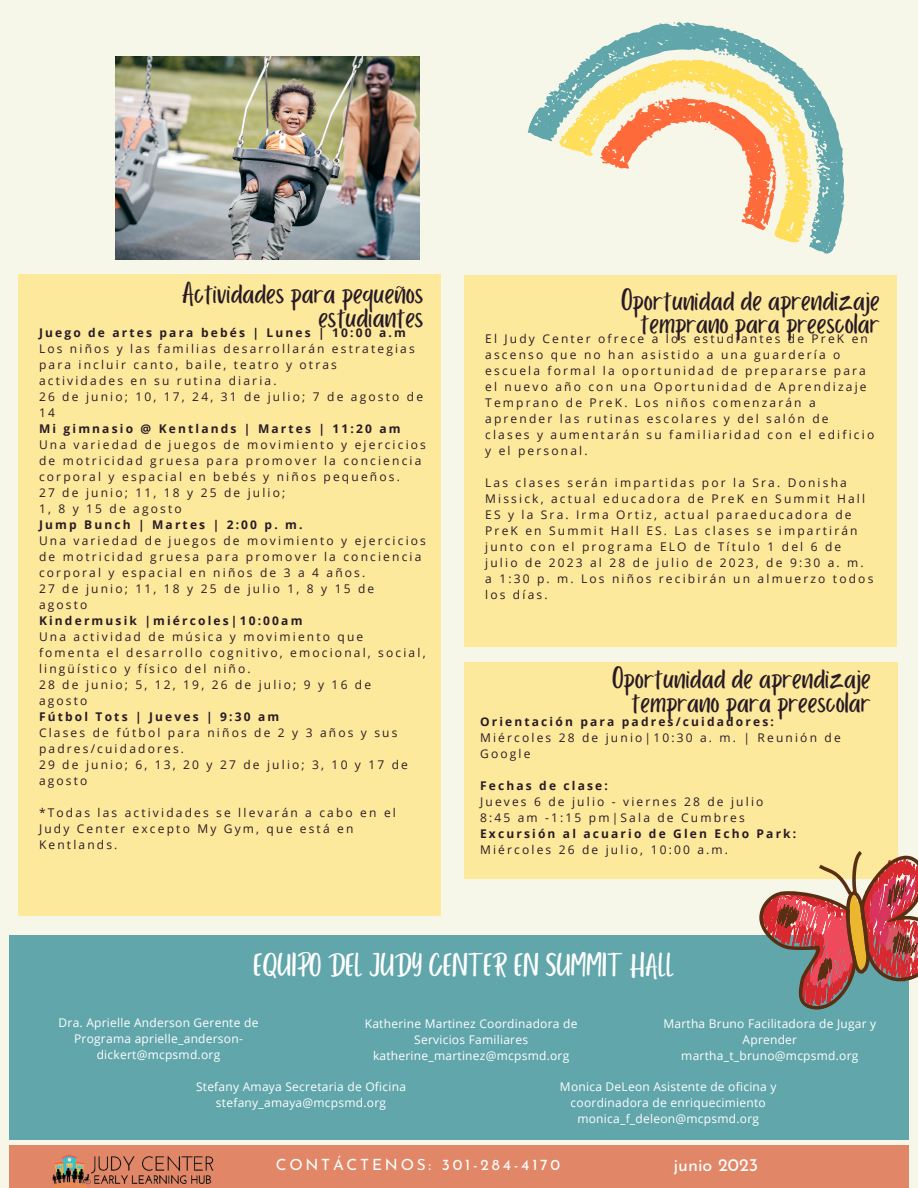
<style>
.page{position:relative;width:918px;height:1188px;background:#f6f6e9}
.page>*{position:absolute;margin:0;border:0;box-sizing:border-box;transform-origin:0 0}
.t1{font:33.9px "Porcelain";color:#fff}
.t2{font:31.95px/23.5px "Porcelain";color:#291b25;text-align:center}
.t3{font:18px "Josefin Sans";color:#fff}
.t4{font:15.45px "Josefin Sans";letter-spacing:.18em;color:#fff}
.t5{font:12px/16px "Open Sans";letter-spacing:.18em;color:#291b25}
.t6{font:12px/16px "Open Sans";letter-spacing:.02em;color:#fff;text-align:center}
.t7{font:700 12px "Open Sans";letter-spacing:.18em;color:#291b25}
</style>
<div class="page">
<img style="left:115px;top:56px;width:305px;height:204px">
<div style="left:9px;top:1145px;width:900px;height:43px;background:#e18767"></div>
<svg style="left:527px;top:90px;width:307px;height:164px"></svg>
<svg style="left:556px;top:22px;width:289px;height:225px"></svg>
<svg style="left:596px;top:68px;width:225px;height:165px"></svg>
<div style="left:18px;top:274px;width:422px;height:642px;background:#fde99c"></div>
<div style="left:9px;top:935px;width:900px;height:204px;background:#61a6ab"></div>
<img style="left:52px;top:1154px;width:162px;height:34px">
<div style="left:464px;top:663px;width:433px;height:216px;background:#fde99c"></div>
<svg style="left:759px;top:851px;width:159px;height:159px"></svg>
<div style="left:464px;top:275px;width:432px;height:372px;background:#fde99c"></div>
<p class="t2" style="left:182px;top:283px;width:243px;text-align:right">Actividades para pequeños estudiantes</p>
<p class="t7" style="left:39px;top:324px;width:368px">Juego de artes para bebés | Lunes | 10:00 a.m</p>
<h2 class="t5" style="left:39px;top:340px;width:377px">Los niños y las familias desarrollarán estrategias para incluir canto, baile, teatro y otras actividades en su rutina diaria.</h2>
<p class="t5" style="left:39px;top:388px;width:386px">26 de junio; 10, 17, 24, 31 de julio; 7 de agosto de<br>14</p>
<p class="t7" style="left:39px;top:420px;width:363px">Mi gimnasio @ Kentlands | Martes | 11:20 am</p>
<p class="t5" style="left:39px;top:436px;width:389px">Una variedad de juegos de movimiento y ejercicios de motricidad gruesa para promover la conciencia corporal y espacial en bebés y niños pequeños.</p>
<p class="t5" style="left:39px;top:484px;width:248px">27 de junio; 11, 18 y 25 de julio;</p>
<p class="t5" style="left:39px;top:500px;width:144px">1, 8 y 15 de agosto</p>
<p class="t7" style="left:39px;top:516px;width:265px">Jump Bunch | Martes | 2:00 p. m.</p>
<p class="t5" style="left:39px;top:532px;width:389px">Una variedad de juegos de movimiento y ejercicios de motricidad gruesa para promover la conciencia corporal y espacial en niños de 3 a 4 años.</p>
<p class="t5" style="left:39px;top:580px;width:337px">27 de junio; 11, 18 y 25 de julio 1, 8 y 15 de agosto</p>
<p class="t7" style="left:39px;top:612px;width:265px">Kindermusik |miércoles|10:00am</p>
<p class="t5" style="left:39px;top:628px;width:388px">Una actividad de música y movimiento que fomenta el desarrollo cognitivo, emocional, social, lingüístico y físico del niño.</p>
<p class="t5" style="left:39px;top:676px;width:334px">28 de junio; 5, 12, 19, 26 de julio; 9 y 16 de agosto</p>
<p class="t7" style="left:39px;top:708px;width:242px">Fútbol Tots | Jueves | 9:30 am</p>
<p class="t5" style="left:39px;top:724px;width:360px">Clases de fútbol para niños de 2 y 3 años y sus padres/cuidadores.</p>
<p class="t5" style="left:39px;top:756px;width:371px">29 de junio; 6, 13, 20 y 27 de julio; 3, 10 y 17 de agosto</p>
<p class="t5" style="left:39px;top:804px;width:358px">*Todas las actividades se llevarán a cabo en el<br>Judy Center excepto My Gym, que está en<br>Kentlands.</p>
<p class="t2" style="left:621px;top:290px;width:260px">Oportunidad de aprendizaje temprano para preescolar</p>
<p class="t5" style="left:485px;top:330px;width:391px">El Judy Center ofrece a los estudiantes de PreK en ascenso que no han asistido a una guardería o escuela formal la oportunidad de prepararse para el nuevo año con una Oportunidad de Aprendizaje Temprano de PreK. Los niños comenzarán a aprender las rutinas escolares y del salón de clases y aumentarán su familiaridad con el edificio y el personal.</p>
<p class="t5" style="left:485px;top:474px;width:390px">Las clases serán impartidas por la Sra. Donisha Missick, actual educadora de PreK en Summit Hall ES y la Sra. Irma Ortiz, actual paraeducadora de PreK en Summit Hall ES. Las clases se impartirán junto con el programa ELO de Título 1 del 6 de julio de 2023 al 28 de julio de 2023, de 9:30 a. m.<br>a 1:30 p. m. Los niños recibirán un almuerzo todos los días.</p>
<p class="t2" style="left:612px;top:668px;width:260px">Oportunidad de aprendizaje temprano para preescolar</p>
<p class="t7" style="left:480px;top:713px;width:295px">Orientación para padres/cuidadores:</p>
<p class="t5" style="left:480px;top:729px;width:362px">Miércoles 28 de junio|10:30 a. m. | Reunión de<br>Google</p>
<p class="t7" style="left:480px;top:777px;width:129px">Fechas de clase:</p>
<p class="t5" style="left:480px;top:793px;width:285px">Jueves 6 de julio - viernes 28 de julio</p>
<p class="t5" style="left:480px;top:809px;width:266px">8:45 am -1:15 pm|Sala de Cumbres</p>
<h1 class="t7" style="left:480px;top:825px;width:318px">Excursión al acuario de Glen Echo Park:</h1>
<p class="t5" style="left:480px;top:841px;width:249px">Miércoles 26 de julio, 10:00 a.m.</p>
<p class="t1" style="left:254px;top:947px;width:422px">EQUIPO DEL JUDY CENTER EN SUMMIT HALL</p>
<p class="t6" style="left:59px;top:1014px;width:201px">Dra. Aprielle Anderson Gerente de<br>Programa aprielle_anderson&shy;dickert@mcpsmd.org</p>
<p class="t6" style="left:365px;top:1015px;width:214px">Katherine Martinez Coordinadora de<br>Servicios Familiares katherine_martinez@mcpsmd.org</p>
<h2 class="t6" style="left:663px;top:1015px;width:214px">Martha Bruno Facilitadora de Jugar y<br>Aprender martha_t_bruno@mcpsmd.org</h2>
<p class="t6" style="left:196px;top:1079px;width:211px">Stefany Amaya Secretaria de Oficina stefany_amaya@mcpsmd.org</p>
<h2 class="t6" style="left:560px;top:1078px;width:218px">Monica DeLeon Asistente de oficina y coordinadora de enriquecimiento monica_f_deleon@mcpsmd.org</h2>
<p class="t4" style="left:276px;top:1159px;width:286px">CONTÁCTENOS: 301-284-4170</p>
<p class="t3" style="left:674px;top:1157px;width:86px">junio 2023</p>
</div>
